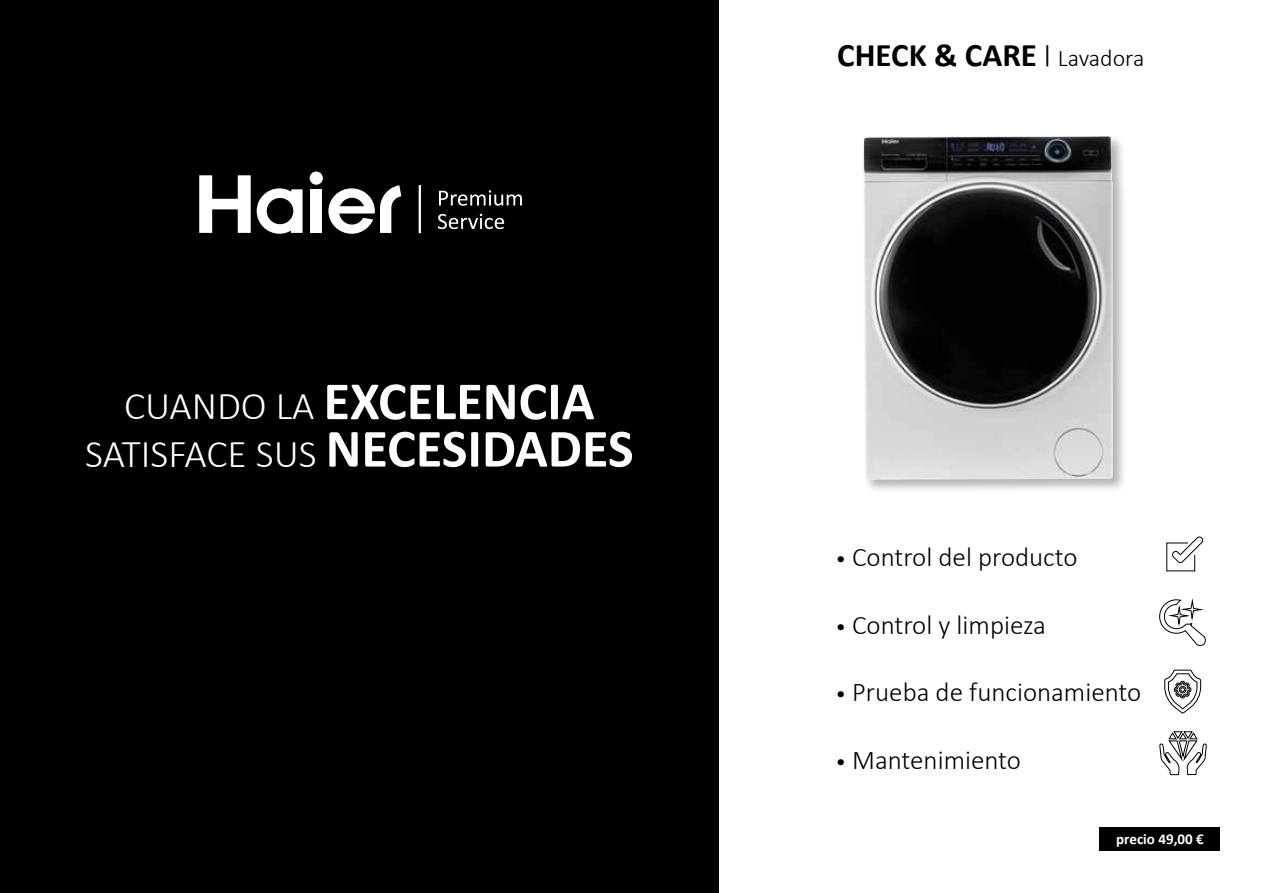
<style>
.page{position:relative;width:1263px;height:893px;background:#fff}
.page>*{position:absolute;margin:0;border:0;box-sizing:border-box;transform-origin:0 0}
.t1{font:700 54.3px "Calibri";color:#fff}
.t2{font:300 39.45px "Calibri";color:#fff}
.t3{font:700 33px "Calibri";color:#000}
.t4{font:300 27.15px "Calibri";color:#000}
.t5{font:700 15px "Calibri";color:#fff}
.s1{font-weight:300;font-size:39.45px}
.s2{font-weight:700;font-size:54.3px}
.s3{font-weight:300;font-size:24px}
.s4{font-size:21.6px}
</style>
<div class="page">
<div style="left:0;top:0;width:719px;height:893px;background:#000"></div>
<div style="left:310px;top:189px;width:12px;height:44px;background:#fff"></div>
<div style="left:310px;top:171px;width:13px;height:14px;background:#fff;border-radius:50%"></div>
<svg style="left:199px;top:175px;width:52px;height:58px"></svg>
<svg style="left:257px;top:188px;width:46px;height:46px"></svg>
<svg style="left:328px;top:185px;width:73px;height:49px"></svg>
<svg style="left:439px;top:190px;width:83px;height:16px"></svg>
<svg style="left:438px;top:214px;width:66px;height:15px"></svg>
<hr style="left:419px;top:185px;width:2px;height:48px;background:#fff">
<svg style="left:1159px;top:731px;width:48px;height:44px"></svg>
<svg style="left:1164px;top:669px;width:37px;height:45px"></svg>
<svg style="left:1171px;top:536px;width:33px;height:27px"></svg>
<svg style="left:1159px;top:599px;width:47px;height:47px"></svg>
<div style="left:1099px;top:827px;width:121px;height:23px;background:#000"></div>
<div style="left:861px;top:134px;width:266px;height:360px;background:#000;opacity:.3"></div>
<img style="left:863px;top:136px;width:250px;height:344px">
<h1 class="t1" style="left:124px;top:366px;width:472px"><span class="s1">CUANDO LA</span> EXCELENCIA</h1>
<h2 class="t2" style="left:85px;top:429px;width:550px">SATISFACE SUS <span class="s2">NECESIDADES</span></h2>
<p class="t3" style="left:837px;top:34px;width:309px">CHECK &amp; CARE <span class="s3">Lavadora</span></p>
<p class="t4" style="left:836px;top:540px;width:243px"><span class="s4">•</span> Control del producto</p>
<p class="t4" style="left:836px;top:608px;width:212px"><span class="s4">•</span> Control y limpieza</p>
<p class="t4" style="left:836px;top:675px;width:307px"><span class="s4">•</span> Prueba de funcionamiento</p>
<p class="t4" style="left:836px;top:743px;width:187px"><span class="s4">•</span> Mantenimiento</p>
<p class="t5" style="left:1116px;top:830px;width:89px">precio 49,00 €</p>
</div>
